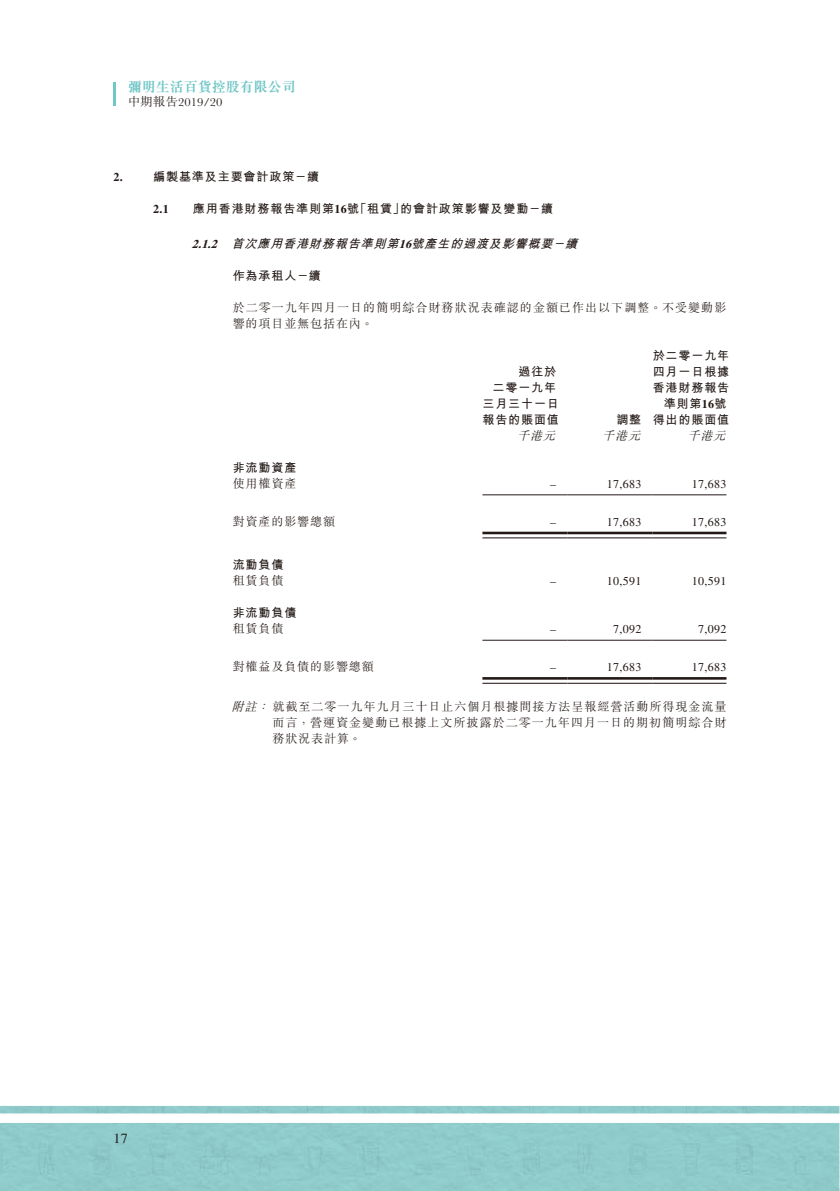
<style>
.page{position:relative;width:840px;height:1191px;background:#fff}
.page>*{position:absolute;margin:0;border:0;box-sizing:border-box;transform-origin:0 0}
.t1{font:700 14px "M Sung HK";color:#71c6c6}
.t2{font:14px "Times LT Std";color:#231916}
.t3{font:300 12px/16px "M Sung HK";letter-spacing:.08em;color:#231916}
.t4{font:700 12px/16px "M Hei HK";letter-spacing:.075em;color:#231916;text-align:right}
.t5{font:12px "Times LT Std";letter-spacing:.025em;color:#231916}
.t6{font:italic 700 12px "M Hei HK";color:#231916}
.t7{font:300 12px "M Sung HK";color:#231916;scale:1.05 1}
.t8{font:italic 300 12px "M Sung HK";color:#231916}
.t9{font:italic 700 12px "Times LT Std";color:#231916}
.t10{font:700 12px "Times LT Std";color:#231916}
.s1{font-family:"Times LT Std"}
.s2{font-style:italic}
</style>
<div class="page">
<svg style="left:0;top:1106px;width:838px;height:85px;background:#9bd0d0"></svg>
<hr style="left:113px;top:83px;width:3px;height:23px;background:#71c6c6">
<hr style="left:482px;top:494px;width:85px;height:1px;background:#231916">
<hr style="left:567px;top:494px;width:85px;height:1px;background:#231916">
<hr style="left:652px;top:494px;width:74px;height:1px;background:#231916">
<hr style="left:482px;top:531px;width:85px;height:3px;background:#231916">
<hr style="left:482px;top:537px;width:85px;height:1px;background:#231916">
<hr style="left:567px;top:531px;width:85px;height:3px;background:#231916">
<hr style="left:567px;top:537px;width:85px;height:1px;background:#231916">
<hr style="left:652px;top:531px;width:74px;height:3px;background:#231916">
<hr style="left:652px;top:537px;width:74px;height:1px;background:#231916">
<hr style="left:482px;top:639px;width:85px;height:1px;background:#231916">
<hr style="left:567px;top:639px;width:85px;height:1px;background:#231916">
<hr style="left:652px;top:639px;width:74px;height:1px;background:#231916">
<hr style="left:482px;top:677px;width:85px;height:2px;background:#231916">
<hr style="left:482px;top:683px;width:85px;height:1px;background:#231916">
<hr style="left:567px;top:677px;width:85px;height:2px;background:#231916">
<hr style="left:567px;top:683px;width:85px;height:1px;background:#231916">
<hr style="left:652px;top:677px;width:74px;height:2px;background:#231916">
<hr style="left:652px;top:683px;width:74px;height:1px;background:#231916">
<p class="t1" style="left:128px;top:77px;width:169px">彌明生活百貨控股有限公司</p>
<p class="t7" style="left:128px;top:93px;width:92px">中期報告2019/20</p>
<p class="t10" style="left:113px;top:170px;width:11px">2.</p>
<p class="t4" style="left:153px;top:167px;width:167px">編製基準及主要會計政策－續</p>
<p class="t10" style="left:153px;top:202px;width:17px">2.1</p>
<p class="t4" style="left:400px;top:199px;width:154px">的會計政策影響及變動－續</p>
<p class="t4" style="left:193px;top:199px;width:167px">應用香港財務報告準則第<span class="s1">16</span>號</p>
<p class="t4" style="left:354px;top:199px;width:51px">「租賃」</p>
<p class="t9" style="left:192px;top:236px;width:30px">2.1.2</p>
<p class="t6" style="left:231px;top:235px;width:172px">首次應用香港財務報告準則第</p>
<p class="t6" style="left:411px;top:235px;width:147px">號產生的過渡及影響概要</p>
<p class="t6" style="left:565px;top:235px;width:18px">續</p>
<p class="t9" style="left:398px;top:236px;width:18px">16</p>
<p class="t6" style="left:552px;top:235px;width:18px">－</p>
<p class="t4" style="left:232px;top:266px;width:90px">作為承租人－續</p>
<p class="t3" style="left:232px;top:299px;width:495px">於二零一九年四月一日的簡明綜合財務狀況表確認的金額已作出以下調整。不受變動影響的項目並無包括在內。</p>
<p class="t4" style="left:482px;top:362px;width:78px">過往於<br>二零一九年三月三十一日</p>
<p class="t4" style="left:616px;top:410px;width:26px">調整</p>
<p class="t4" style="left:652px;top:346px;width:78px">於二零一九年四月一日根據香港財務報告準則第<span class="s1">16</span>號得出的賬面值</p>
<p class="t8" style="left:687px;top:427px;width:44px">千港元</p>
<p class="t4" style="left:482px;top:410px;width:78px">報告的賬面值</p>
<p class="t8" style="left:517px;top:427px;width:44px">千港元</p>
<p class="t8" style="left:602px;top:427px;width:44px">千港元</p>
<p class="t4" style="left:232px;top:458px;width:65px">非流動資產</p>
<p class="t3" style="left:232px;top:475px;width:65px">使用權資產</p>
<p class="t5" style="left:550px;top:477px;width:7px">–</p>
<p class="t5" style="left:606px;top:477px;width:36px">17,683</p>
<p class="t5" style="left:691px;top:477px;width:36px">17,683</p>
<p class="t3" style="left:232px;top:513px;width:104px">對資產的影響總額</p>
<p class="t4" style="left:232px;top:556px;width:52px">流動負債</p>
<p class="t5" style="left:550px;top:515px;width:7px">–</p>
<p class="t5" style="left:606px;top:515px;width:36px">17,683</p>
<p class="t5" style="left:691px;top:515px;width:36px">17,683</p>
<p class="t3" style="left:232px;top:572px;width:52px">租賃負債</p>
<p class="t4" style="left:232px;top:604px;width:65px">非流動負債</p>
<p class="t5" style="left:550px;top:574px;width:7px">–</p>
<p class="t5" style="left:606px;top:574px;width:36px">10,591</p>
<p class="t5" style="left:691px;top:574px;width:36px">10,591</p>
<p class="t3" style="left:232px;top:620px;width:52px">租賃負債</p>
<p class="t5" style="left:550px;top:622px;width:7px">–</p>
<p class="t5" style="left:612px;top:622px;width:30px">7,092</p>
<p class="t5" style="left:697px;top:622px;width:30px">7,092</p>
<p class="t3" style="left:232px;top:658px;width:142px">對權益及負債的影響總額</p>
<p class="t3" style="left:256px;top:698px;width:471px"><span class="s2">：</span>就截至二零一九年九月三十日止六個月根據間接方法呈報經營活動所得現金流量</p>
<p class="t5" style="left:606px;top:660px;width:36px">17,683</p>
<p class="t5" style="left:691px;top:660px;width:36px">17,683</p>
<p class="t5" style="left:550px;top:660px;width:7px">–</p>
<p class="t8" style="left:231px;top:698px;width:31px">附註</p>
<p class="t3" style="left:272px;top:714px;width:455px">而言，營運資金變動已根據上文所披露於二零一九年四月一日的期初簡明綜合財務狀況表計算。</p>
<p class="t2" style="left:113px;top:1130px;width:16px">17</p>
</div>
